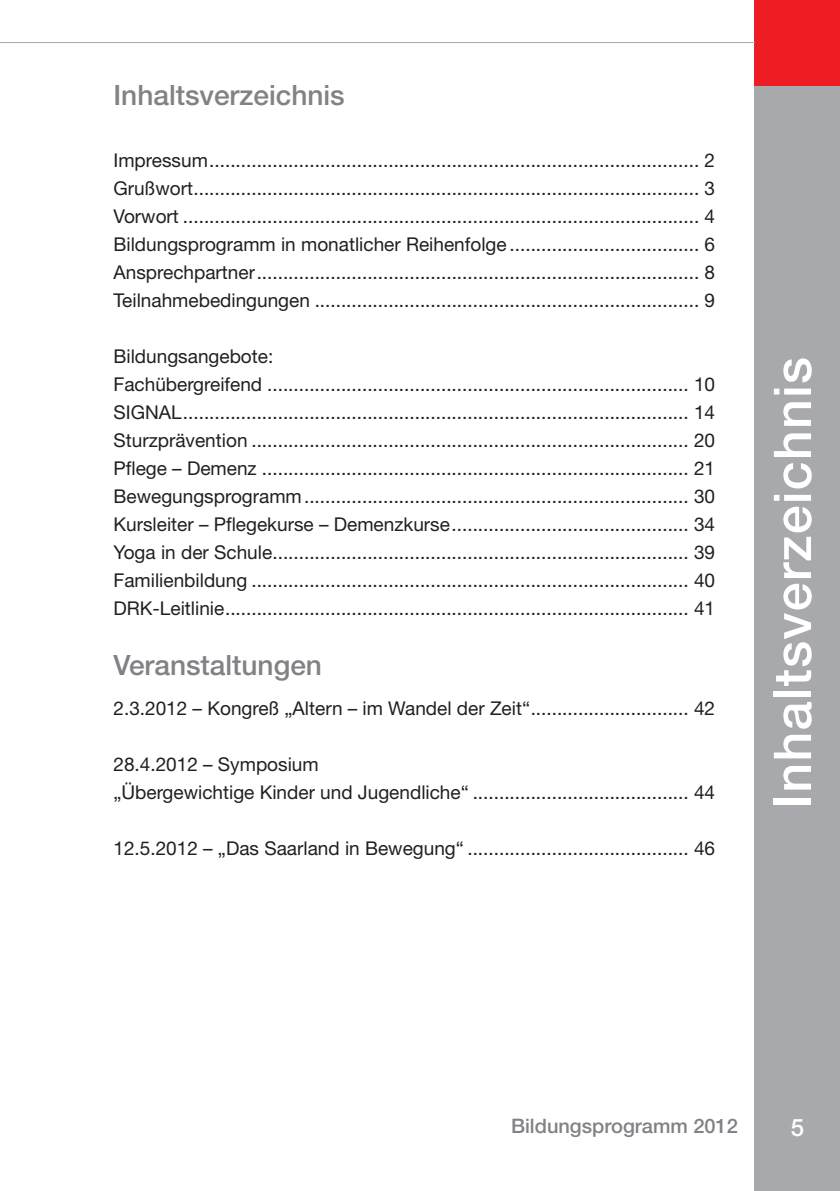
<style>
.page{position:relative;width:840px;height:1191px;background:#fff}
.page>*{position:absolute;margin:0;border:0;box-sizing:border-box;transform-origin:0 0}
.t1{font:500 52px "Helvetica Neue LT";letter-spacing:.025em;color:#fff}
.t2{font:500 28px "Helvetica Neue LT";color:#808285}
.t3{font:500 24px "Helvetica Neue LT";color:#fff}
.t4{font:500 20px "Helvetica Neue LT";color:#808285}
.t5{font:19px/28px "Helvetica Neue LT";color:#231f20}
</style>
<div class="page">
<div style="left:754px;top:0;width:85px;height:1191px;background:#a8a9ad"></div>
<div style="left:754px;top:0;width:85px;height:85px;background:#ee1d23"></div>
<hr style="left:0;top:42px;width:754px;height:1px;background:#a8a9ad">
<h2 class="t2" style="left:113px;top:85px;width:233px">Inhaltsverzeichnis</h2>
<p class="t5" style="left:113px;top:148px;width:602px;text-align:justify">Impressum............................................................................................. 2<br>Grußwort................................................................................................ 3<br>Vorwort .................................................................................................. 4<br>Bildungsprogramm in monatlicher Reihenfolge .................................... 6<br>Ansprechpartner.................................................................................... 8<br>Teilnahmebedingungen ......................................................................... 9</p>
<p class="t5" style="left:113px;top:344px;width:602px">Bildungsangebote:<br>Fachübergreifend ................................................................................ 10<br>SIGNAL................................................................................................ 14<br>Sturzprävention ................................................................................... 20<br>Pflege – Demenz ................................................................................. 21<br>Bewegungsprogramm......................................................................... 30<br>Kursleiter – Pflegekurse – Demenzkurse............................................. 34<br>Yoga in der Schule............................................................................... 39<br>Familienbildung ................................................................................... 40<br>DRK-Leitlinie........................................................................................ 41</p>
<h2 class="t2" style="left:113px;top:655px;width:210px">Veranstaltungen</h2>
<p class="t5" style="left:113px;top:696px;width:602px">2.3.2012 – Kongreß „Altern – im Wandel der Zeit“.............................. 42</p>
<p class="t5" style="left:113px;top:752px;width:602px">28.4.2012 – Symposium<br>„Übergewichtige Kinder und Jugendliche“ ......................................... 44</p>
<p class="t5" style="left:113px;top:836px;width:602px">12.5.2012 – „Das Saarland in Bewegung“ .......................................... 46</p>
<h1 class="t1" style="left:773px;top:808px;width:453px;rotate:-90deg">Inhaltsverzeichnis</h1>
<p class="t4" style="left:511px;top:1118px;width:228px">Bildungsprogramm 2012</p>
<p class="t3" style="left:790px;top:1119px;width:15px">5</p>
</div>
